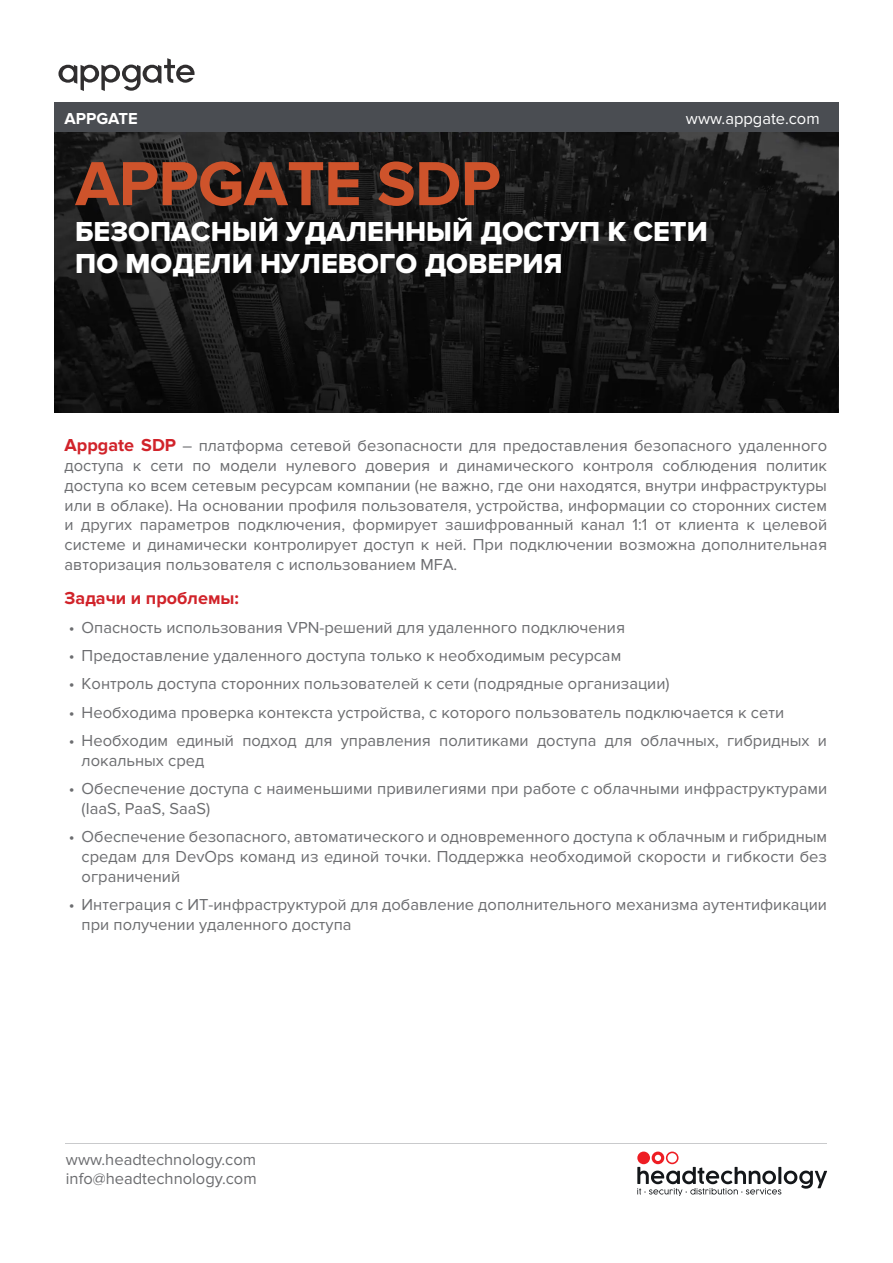
<style>
.page{position:relative;width:893px;height:1263px;background:#fff}
.page>*{position:absolute;margin:0;border:0;box-sizing:border-box;transform-origin:0 0}
.t1{font:700 64.5px "Proxima Nova";letter-spacing:-.01em;color:#ce532b}
.t2{font:28.5px/31.5px "Proxima Nova Extrabld";color:#fff}
.t3{font:700 18px "Proxima Nova";color:#d1232a}
.t4{font:16.5px/19.8px "Proxima Nova";color:#6c6d70}
.t5{font:16.5px "Proxima Nova";color:#fff}
.t6{font:700 16.5px "Proxima Nova";color:#fff}
.s1{font-weight:700;font-size:18px;color:#d1232a}
</style>
<div class="page">
<hr style="left:66px;top:1143px;width:761px;height:1px;background:#c9cacc">
<div style="left:54px;top:102px;width:785px;height:31px;background:#4a4d52"></div>
<svg style="left:58px;top:58px;width:137px;height:33px"></svg>
<svg style="left:637px;top:1151px;width:190px;height:45px"></svg>
<img style="left:54px;top:133px;width:785px;height:279px">
<p class="t6" style="left:65px;top:109px;width:75px">APPGATE</p>
<p class="t5" style="left:686px;top:109px;width:135px">www.appgate.com</p>
<p class="t1" style="left:75px;top:147px;width:427px">APPGATE SDP</p>
<p class="t2" style="left:75px;top:217px;width:634px">БЕЗОПАСНЫЙ УДАЛЕННЫЙ ДОСТУП К СЕТИ<br>ПО МОДЕЛИ НУЛЕВОГО ДОВЕРИЯ</p>
<p class="t4" style="left:65px;top:436px;width:764px;text-align:justify"><span class="s1">Appgate SDP</span> – платформа сетевой безопасности для предоставления безопасного удаленного доступа к сети по модели нулевого доверия и динамического контроля соблюдения политик доступа ко всем сетевым ресурсам компании (не важно, где они находятся, внутри инфраструктуры или в облаке). На основании профиля пользователя, устройства, информации со сторонних систем и других параметров подключения, формирует зашифрованный канал 1:1 от клиента к целевой системе и динамически контролирует доступ к ней. При подключении возможна дополнительная авторизация пользователя с использованием MFA.</p>
<p class="t3" style="left:65px;top:588px;width:176px">Задачи и проблемы:</p>
<p class="t4" style="left:69px;top:617px;width:558px">• Опасность использования VPN-решений для удаленного подключения</p>
<p class="t4" style="left:69px;top:646px;width:554px">• Предоставление удаленного доступа только к необходимым ресурсам</p>
<p class="t4" style="left:69px;top:674px;width:602px">• Контроль доступа сторонних пользователей к сети (подрядные организации)</p>
<p class="t4" style="left:69px;top:702px;width:717px">• Необходима проверка контекста устройства, с которого пользователь подключается к сети</p>
<p class="t4" style="left:82px;top:731px;width:747px;text-indent:-13px">• Необходим единый подход для управления политиками доступа для облачных, гибридных и локальных сред</p>
<p class="t4" style="left:82px;top:779px;width:747px;text-indent:-13px">• Обеспечение доступа с наименьшими привилегиями при работе с облачными инфраструктурами (IaaS, PaaS, SaaS)</p>
<p class="t4" style="left:82px;top:827px;width:747px;text-align:justify;text-indent:-13px">• Обеспечение безопасного, автоматического и одновременного доступа к облачным и гибридным средам для DevOps команд из единой точки. Поддержка необходимой скорости и гибкости без ограничений</p>
<p class="t4" style="left:82px;top:895px;width:747px;text-indent:-13px">• Интеграция с ИТ-инфраструктурой для добавление дополнительного механизма аутентификации при получении удаленного доступа</p>
<p class="t4" style="left:66px;top:1149px;width:192px">www.headtechnology.com info@headtechnology.com</p>
</div>
